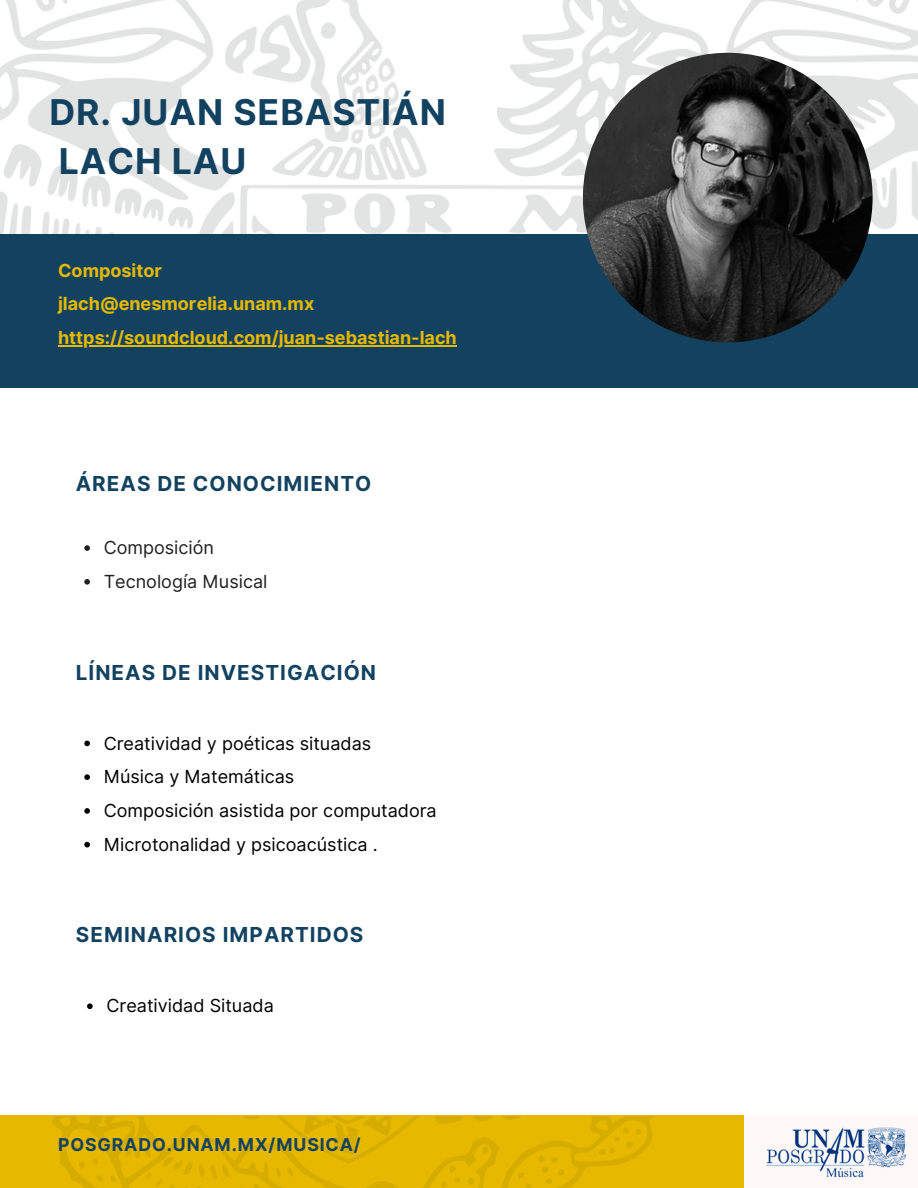
<style>
.page{position:relative;width:918px;height:1188px;background:#fff}
.page>*{position:absolute;margin:0;border:0;box-sizing:border-box;transform-origin:0 0}
.t1{font:700 35.55px/49.5px "Inter";letter-spacing:.03em;color:#134261}
.t2{font:700 20.7px "Inter";letter-spacing:.05em;color:#134261}
.t3{font:18px/33.8px "Inter";color:#000}
.t4{font:700 18px/33.8px "Inter";color:#e6b800}
.t5{font:18px/33.8px "Inter";color:#202021}
.t6{font:700 17.7px "Inter";letter-spacing:.05em;color:#134261}
</style>
<div class="page">
<div style="left:0;top:1115px;width:751px;height:73px;background:linear-gradient(to right,#e2b400,#e4b703)"></div>
<div style="left:0;top:234px;width:918px;height:153px;background:#134261"></div>
<img style="left:0;top:0;width:918px;height:234px">
<img style="left:583px;top:53px;width:290px;height:290px;border-radius:50%">
<svg style="left:84px;top:545px;width:6px;height:6px"></svg>
<svg style="left:84px;top:579px;width:6px;height:6px"></svg>
<hr style="left:58px;top:345px;width:399px;height:1px;background:#e6b800">
<svg style="left:84px;top:741px;width:6px;height:5px"></svg>
<svg style="left:84px;top:774px;width:6px;height:6px"></svg>
<svg style="left:84px;top:808px;width:6px;height:6px"></svg>
<svg style="left:84px;top:842px;width:6px;height:5px"></svg>
<svg style="left:87px;top:1003px;width:6px;height:6px"></svg>
<img style="left:745px;top:1115px;width:162px;height:73px">
<h1 class="t1" style="left:49px;top:87px;width:398px">DR. JUAN SEBASTIÁN<br>LACH LAU</h1>
<p class="t4" style="left:58px;top:253px;width:400px">Compositor<br>jlach@enesmorelia.unam.mx https://soundcloud.com/juan-sebastian-lach</p>
<p class="t2" style="left:76px;top:471px;width:297px">ÁREAS DE CONOCIMIENTO</p>
<p class="t5" style="left:104px;top:531px;width:165px">Composición<br>Tecnología Musical</p>
<p class="t2" style="left:76px;top:660px;width:302px">LÍNEAS DE INVESTIGACIÓN</p>
<p class="t3" style="left:104px;top:726px;width:335px">Creatividad y poéticas situadas<br>Música y Matemáticas<br>Composición asistida por computadora<br>Microtonalidad y psicoacústica .</p>
<p class="t2" style="left:76px;top:922px;width:289px">SEMINARIOS IMPARTIDOS</p>
<p class="t3" style="left:106px;top:989px;width:169px">Creatividad Situada</p>
<p class="t6" style="left:58px;top:1134px;width:304px">POSGRADO.UNAM.MX/MUSICA/</p>
</div>
